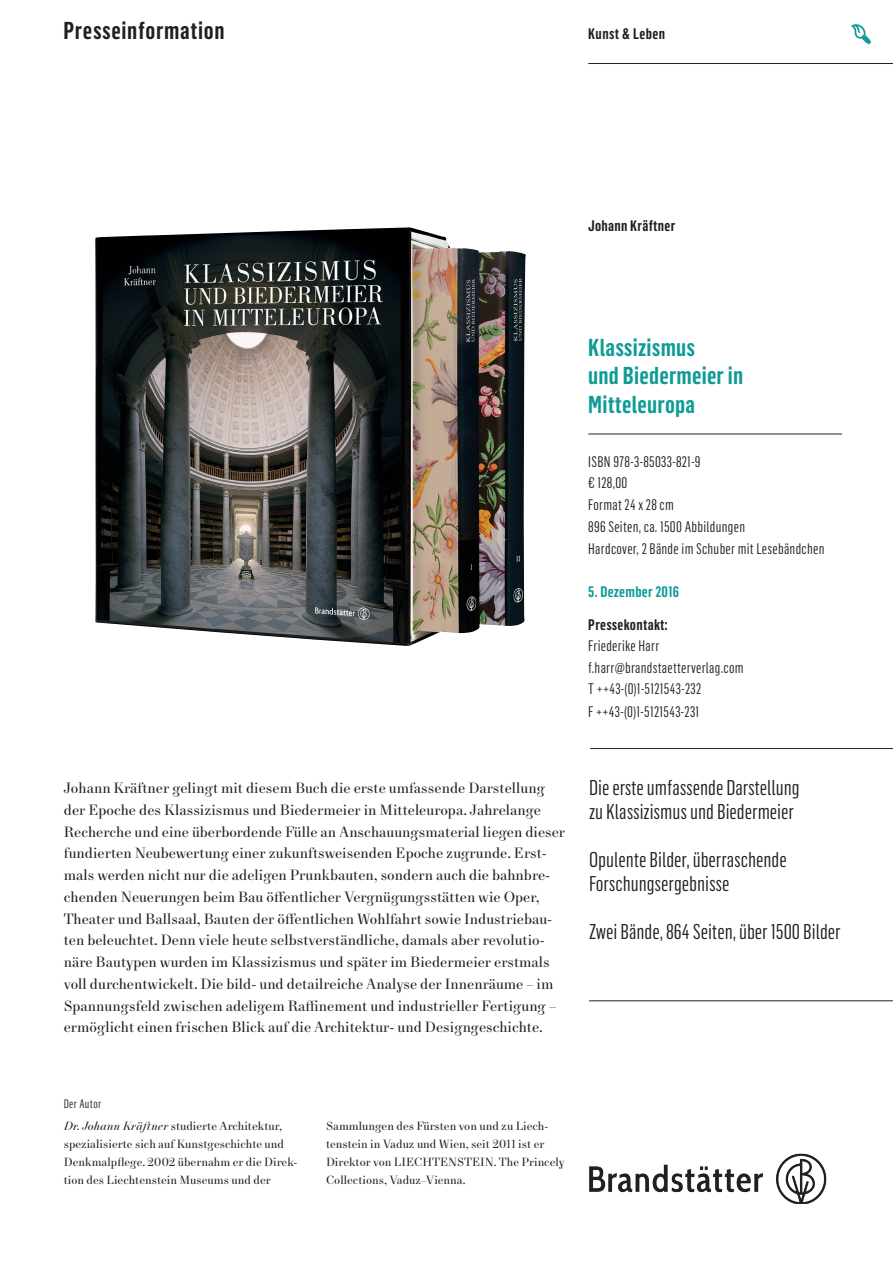
<style>
.page{position:relative;width:893px;height:1263px;background:#fff}
.page>*{position:absolute;margin:0;border:0;box-sizing:border-box;transform-origin:0 0}
.t1{font:600 24px/28.5px "Flama Condensed";letter-spacing:.01em;color:#109b96}
.t2{font:600 24px "Flama Condensed";letter-spacing:.03em;color:#231f20}
.t3{font:21px/24px "Flama Condensed";color:#231f20}
.t4{font:15px/21.8px "New Paris Text";color:#231f20}
.t5{font:15px/21.8px "Flama Condensed";letter-spacing:.02em;color:#231f20}
.t6{font:600 15px "Flama Condensed";letter-spacing:.02em;color:#231f20}
.t7{font:600 15px "Flama Condensed";letter-spacing:.02em;color:#109b96}
.t8{font:12px/18px "New Paris Text";color:#231f20}
.t9{font:12px "Flama Condensed";letter-spacing:.03em;color:#231f20}
.s1{font-family:"New Paris Headline";font-style:italic}
</style>
<div class="page">
<svg style="left:851px;top:24px;width:20px;height:20px"></svg>
<hr style="left:590px;top:748px;width:303px;height:1px;background:#231f20">
<hr style="left:589px;top:1000px;width:304px;height:1px;background:#231f20">
<hr style="left:588px;top:63px;width:305px;height:1px;background:#231f20">
<hr style="left:588px;top:434px;width:254px;height:1px;background:#231f20">
<img style="left:95px;top:227px;width:431px;height:419px">
<img style="left:589px;top:1153px;width:238px;height:50px">
<h1 class="t2" style="left:63px;top:16px;width:163px">Presseinformation</h1>
<p class="t6" style="left:588px;top:24px;width:78px">Kunst &amp; Leben</p>
<p class="t6" style="left:588px;top:216px;width:89px">Johann Kräftner</p>
<h1 class="t1" style="left:588px;top:332px;width:157px">Klassizismus<br>und Biedermeier in<br>Mitteleuropa</h1>
<p class="t5" style="left:588px;top:450px;width:238px">ISBN 978-3-85033-821-9<br>€ 128,00<br>Format 24 x 28 cm<br>896 Seiten, ca. 1500 Abbildungen<br>Hardcover, 2 Bände im Schuber mit Lesebändchen</p>
<p class="t7" style="left:588px;top:582px;width:93px">5. Dezember 2016</p>
<p class="t6" style="left:588px;top:615px;width:81px">Pressekontakt:</p>
<p class="t5" style="left:588px;top:634px;width:157px;line-height:22.5px">Friederike Harr f.harr@brandstaetterverlag.com</p>
<p class="t5" style="left:588px;top:677px;width:114px;line-height:22.5px">T ++43-(0)1-5121543-232<br>F ++43-(0)1-5121543-231</p>
<p class="t4" style="left:64px;top:778px;width:503px">Johann Kräftner gelingt mit diesem Buch die erste umfassende Darstellung der Epoche des Klassizismus und Biedermeier in Mitteleuropa. Jahrelange Recherche und eine überbordende Fülle an Anschauungsmaterial liegen dieser fundierten Neubewertung einer zukunftsweisenden Epoche zugrunde. Erst&shy;mals werden nicht nur die adeligen Prunkbauten, sondern auch die bahnbre&shy;chenden Neuerungen beim Bau öffentlicher Vergnügungsstätten wie Oper, Theater und Ballsaal, Bauten der öffentlichen Wohlfahrt sowie Industriebau&shy;ten beleuchtet. Denn viele heute selbstverständliche, damals aber revolutio&shy;näre Bautypen wurden im Klassizismus und später im Biedermeier erstmals voll durchentwickelt. Die bild- und detailreiche Analyse der Innenräume – im Spannungsfeld zwischen adeligem Raffinement und industrieller Fertigung – ermöglicht einen frischen Blick auf die Architektur- und Designgeschichte.</p>
<h2 class="t3" style="left:589px;top:774px;width:212px">Die erste umfassende Darstellung zu Klassizismus und Biedermeier</h2>
<h2 class="t3" style="left:589px;top:846px;width:199px">Opulente Bilder, überraschende<br>Forschungsergebnisse</h2>
<h2 class="t3" style="left:589px;top:918px;width:253px">Zwei Bände, 864 Seiten, über 1500 Bilder</h2>
<p class="t9" style="left:64px;top:1097px;width:39px">Der Autor</p>
<p class="t8" style="left:64px;top:1117px;width:234px"><span class="s1">Dr. Johann Kräftner</span> studierte Architektur, spezialisierte sich auf Kunstgeschichte und Denkmalpflege. 2002 übernahm er die Direk&shy;tion des Liechtenstein Museums und der</p>
<p class="t8" style="left:326px;top:1117px;width:240px">Sammlungen des Fürsten von und zu Liech&shy;tenstein in Vaduz und Wien, seit 2011 ist er Direktor von LIECHTENSTEIN. The Princely Collections, Vaduz–Vienna.</p>
</div>
